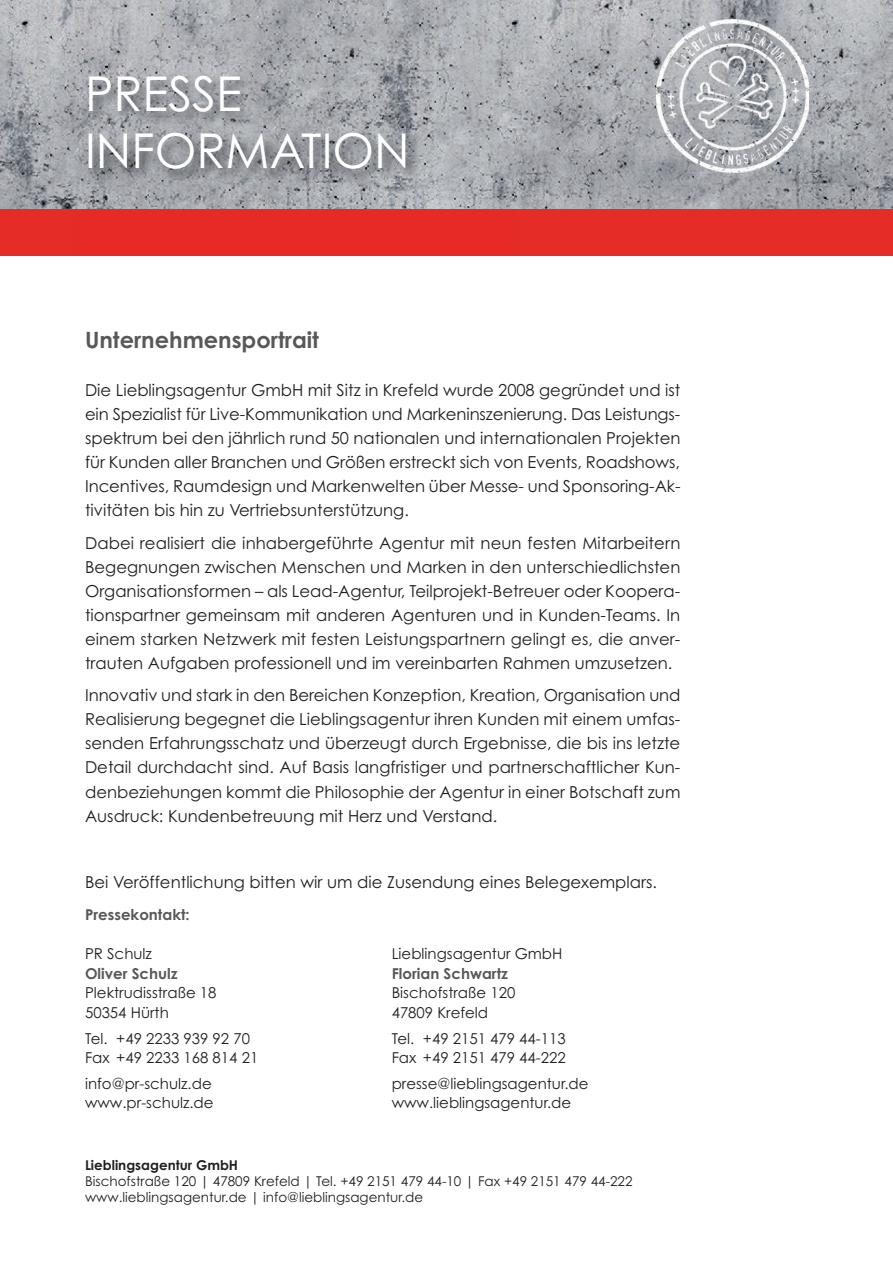
<style>
.page{position:relative;width:893px;height:1263px;background:#fff}
.page>*{position:absolute;margin:0;border:0;box-sizing:border-box;transform-origin:0 0}
.t1{font:48px/57.6px "Century Gothic";color:#fff}
.t2{font:700 22.5px "Century Gothic";color:#57585a}
.t3{font:16.5px/24px "Century Gothic";color:#231f20;text-align:justify}
.t4{font:15px/19.5px "Century Gothic";color:#231f20}
.t5{font:700 15px "Century Gothic";color:#57585a}
.t6{font:13.5px/16.2px "Century Gothic";color:#231f20}
.t7{font:700 13.5px "Century Gothic";color:#231f20}
</style>
<div class="page">
<div style="left:0;top:187px;width:893px;height:68px;background:#e52c27"></div>
<img style="left:0;top:0;width:893px;height:208px">
<img style="left:74px;top:0;width:444px;height:256px">
<img style="left:657px;top:19px;width:151px;height:153px">
<h1 class="t1" style="left:85px;top:65px;width:326px">PRESSE<br>INFORMATION</h1>
<h2 class="t2" style="left:85px;top:327px;width:235px">Unternehmensportrait</h2>
<p class="t3" style="left:85px;top:379px;width:597px">Die Lieblingsagentur GmbH mit Sitz in Krefeld wurde 2008 gegründet und ist ein Spezialist für Live-Kommunikation und Markeninszenierung. Das Leistungs&shy;spektrum bei den jährlich rund 50 nationalen und internationalen Projekten für Kunden aller Branchen und Größen erstreckt sich von Events, Roadshows, Incentives, Raumdesign und Markenwelten über Messe- und Sponsoring-Ak&shy;tivitäten bis hin zu Vertriebsunterstützung.</p>
<p class="t3" style="left:85px;top:531px;width:597px">Dabei realisiert die inhabergeführte Agentur mit neun festen Mitarbeitern Begegnungen zwischen Menschen und Marken in den unterschiedlichsten Organisationsformen – als Lead-Agentur, Teilprojekt-Betreuer oder Koopera&shy;tionspartner gemeinsam mit anderen Agenturen und in Kunden-Teams. In einem starken Netzwerk mit festen Leistungspartnern gelingt es, die anver&shy;trauten Aufgaben professionell und im vereinbarten Rahmen umzusetzen.</p>
<p class="t3" style="left:85px;top:684px;width:597px">Innovativ und stark in den Bereichen Konzeption, Kreation, Organisation und Realisierung begegnet die Lieblingsagentur ihren Kunden mit einem umfas&shy;senden Erfahrungsschatz und überzeugt durch Ergebnisse, die bis ins letzte Detail durchdacht sind. Auf Basis langfristiger und partnerschaftlicher Kun&shy;denbeziehungen kommt die Philosophie der Agentur in einer Botschaft zum Ausdruck: Kundenbetreuung mit Herz und Verstand.</p>
<p class="t3" style="left:85px;top:870px;width:573px">Bei Veröffentlichung bitten wir um die Zusendung eines Belegexemplars.</p>
<p class="t5" style="left:85px;top:906px;width:106px">Pressekontakt:</p>
<p class="t4" style="left:85px;top:944px;width:68px">PR Schulz</p>
<p class="t5" style="left:85px;top:965px;width:94px">Oliver Schulz</p>
<p class="t4" style="left:85px;top:983px;width:133px">Plektrudisstraße 18<br>50354 Hürth</p>
<p class="t4" style="left:85px;top:1028px;width:175px">Tel. +49 2233 939 92 70<br>Fax +49 2233 168 814 21</p>
<p class="t4" style="left:85px;top:1074px;width:130px">info@pr-schulz.de www.pr-schulz.de</p>
<p class="t4" style="left:392px;top:944px;width:172px">Lieblingsagentur GmbH</p>
<p class="t5" style="left:392px;top:965px;width:118px">Florian Schwartz</p>
<p class="t4" style="left:392px;top:983px;width:125px">Bischofstraße 120<br>47809 Krefeld</p>
<p class="t4" style="left:392px;top:1028px;width:176px">Tel. +49 2151 479 44-113<br>Fax +49 2151 479 44-222</p>
<p class="t4" style="left:392px;top:1074px;width:198px">presse@lieblingsagentur.de www.lieblingsagentur.de</p>
<p class="t7" style="left:85px;top:1157px;width:155px">Lieblingsagentur GmbH</p>
<p class="t6" style="left:85px;top:1173px;width:549px">Bischofstraße 120 | 47809 Krefeld | Tel. +49 2151 479 44-10 | Fax +49 2151 479 44-222 www.lieblingsagentur.de | info@lieblingsagentur.de</p>
</div>
